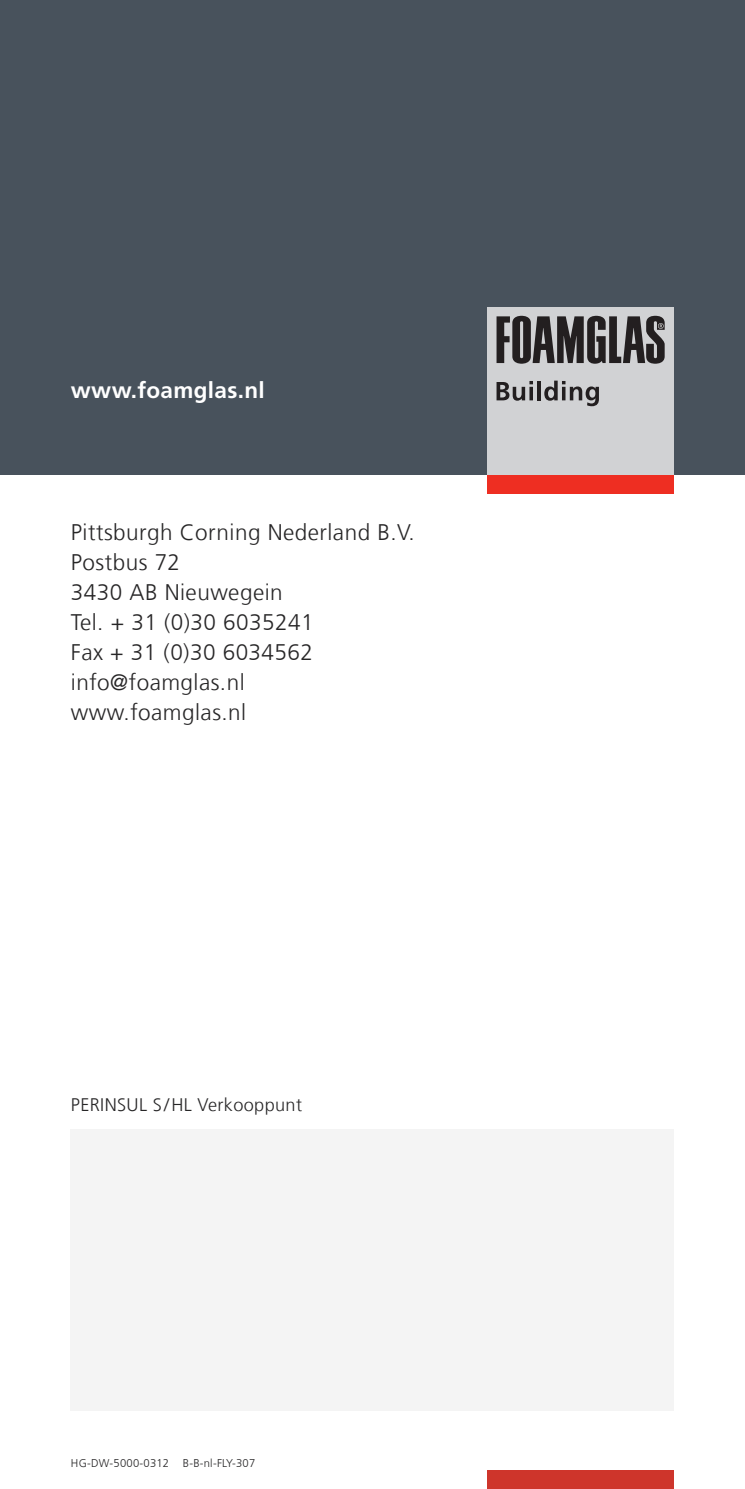
<style>
.page{position:relative;width:745px;height:1489px;background:#fff}
.page>*{position:absolute;margin:0;border:0;box-sizing:border-box;transform-origin:0 0}
.t1{font:300 22.5px/30px "Frutiger LT Com";letter-spacing:.02em;color:#272627}
.t2{font:700 22.5px "Frutiger LT Com";letter-spacing:.015em;color:#fff}
.t3{font:300 18px "Frutiger LT Com";letter-spacing:.02em;color:#272627}
.t4{font:300 11.25px "Frutiger LT Com";letter-spacing:.02em;color:#272627}
</style>
<div class="page">
<div style="left:0;top:0;width:744px;height:475px;background:#48525c"></div>
<div style="left:487px;top:307px;width:186px;height:168px;background:#d1d2d4"></div>
<div style="left:487px;top:475px;width:186px;height:18px;background:#ee2e22"></div>
<svg style="left:496px;top:316px;width:168px;height:48px"></svg>
<svg style="left:496px;top:381px;width:36px;height:19px"></svg>
<hr style="left:537px;top:380px;width:3px;height:20px;background:#231f20">
<svg style="left:544px;top:380px;width:54px;height:26px"></svg>
<div style="left:487px;top:1470px;width:186px;height:18px;background:#ce352b"></div>
<div style="left:71px;top:1129px;width:602px;height:281px;background:#f4f4f4"></div>
<p class="t2" style="left:71px;top:381px;width:195px">www.foamglas.nl</p>
<p class="t1" style="left:71px;top:519px;width:345px">Pittsburgh Corning Nederland B.V.<br>Postbus 72<br>3430 AB Nieuwegein<br>Tel. + 31 (0)30 6035241<br>Fax + 31 (0)30 6034562 info@foamglas.nl www.foamglas.nl</p>
<p class="t3" style="left:71px;top:1097px;width:232px">PERINSUL S/HL Verkooppunt</p>
<p class="t4" style="left:71px;top:1458px;width:186px">HG-DW-5000-0312 B-B-nl-FLY-307</p>
</div>
